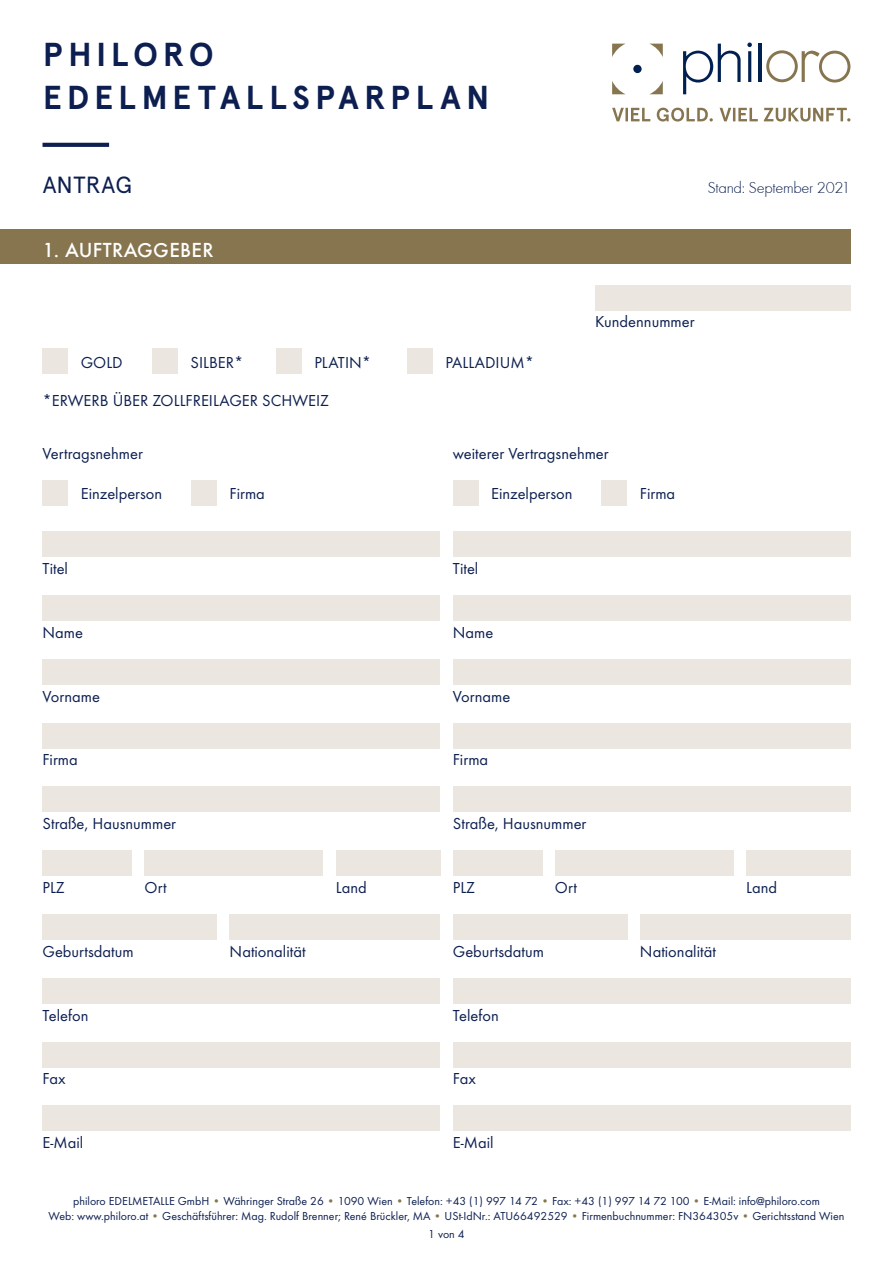
<style>
.page{position:relative;width:893px;height:1263px;background:#fff}
.page>*{position:absolute;margin:0;border:0;box-sizing:border-box;transform-origin:0 0}
.t1{font:700 33.15px/42.9px "Apercu";letter-spacing:.15em;color:#0c1f50}
.t2{font:23.4px "Apercu";letter-spacing:.015em;color:#0c1f50}
.t3{font:500 21px "Futura T";letter-spacing:.02em;color:#fff}
.t4{font:16.5px "Futura TOT Boo";color:#0c1f50}
.t5{font:16.5px "Futura T Ligh";letter-spacing:-.02em;color:#0c1f50}
.t6{font:12px/15px "Futura TOT Boo";color:#0c1f50;text-align:center}
.s1{color:#86754f}
</style>
<div class="page">
<svg style="left:683px;top:44px;width:58px;height:50px"></svg>
<svg style="left:747px;top:43px;width:5px;height:39px"></svg>
<hr style="left:759px;top:44px;width:3px;height:38px;background:#002052">
<div style="left:633px;top:65px;width:9px;height:8px;background:#002052;border-radius:50%"></div>
<svg style="left:766px;top:50px;width:84px;height:33px"></svg>
<svg style="left:612px;top:44px;width:13px;height:13px"></svg>
<svg style="left:650px;top:44px;width:13px;height:13px"></svg>
<svg style="left:612px;top:81px;width:13px;height:13px"></svg>
<svg style="left:650px;top:81px;width:13px;height:13px"></svg>
<svg style="left:612px;top:108px;width:238px;height:14px"></svg>
<div style="left:0;top:230px;width:850px;height:34px;background:#86754f"></div>
<div style="left:595px;top:285px;width:255px;height:25px;background:#ebe7e0"></div>
<div style="left:43px;top:595px;width:397px;height:26px;background:#ebe7e0"></div>
<div style="left:43px;top:531px;width:397px;height:26px;background:#ebe7e0"></div>
<div style="left:453px;top:595px;width:397px;height:26px;background:#ebe7e0"></div>
<div style="left:453px;top:531px;width:397px;height:26px;background:#ebe7e0"></div>
<div style="left:43px;top:659px;width:397px;height:26px;background:#ebe7e0"></div>
<div style="left:453px;top:659px;width:397px;height:26px;background:#ebe7e0"></div>
<div style="left:43px;top:787px;width:397px;height:25px;background:#ebe7e0"></div>
<div style="left:453px;top:787px;width:397px;height:25px;background:#ebe7e0"></div>
<div style="left:43px;top:850px;width:89px;height:26px;background:#ebe7e0"></div>
<div style="left:145px;top:850px;width:178px;height:26px;background:#ebe7e0"></div>
<div style="left:336px;top:850px;width:104px;height:26px;background:#ebe7e0"></div>
<div style="left:453px;top:850px;width:89px;height:26px;background:#ebe7e0"></div>
<div style="left:555px;top:850px;width:178px;height:26px;background:#ebe7e0"></div>
<div style="left:746px;top:850px;width:104px;height:26px;background:#ebe7e0"></div>
<div style="left:43px;top:978px;width:397px;height:25px;background:#ebe7e0"></div>
<div style="left:453px;top:978px;width:397px;height:25px;background:#ebe7e0"></div>
<div style="left:43px;top:1042px;width:397px;height:25px;background:#ebe7e0"></div>
<div style="left:453px;top:1042px;width:397px;height:25px;background:#ebe7e0"></div>
<div style="left:43px;top:1106px;width:397px;height:25px;background:#ebe7e0"></div>
<div style="left:453px;top:1106px;width:397px;height:25px;background:#ebe7e0"></div>
<div style="left:43px;top:349px;width:25px;height:25px;background:#ebe7e0"></div>
<div style="left:152px;top:349px;width:26px;height:25px;background:#ebe7e0"></div>
<div style="left:276px;top:349px;width:26px;height:25px;background:#ebe7e0"></div>
<div style="left:407px;top:349px;width:26px;height:25px;background:#ebe7e0"></div>
<div style="left:43px;top:480px;width:25px;height:26px;background:#ebe7e0"></div>
<div style="left:191px;top:480px;width:26px;height:26px;background:#ebe7e0"></div>
<div style="left:453px;top:480px;width:25px;height:26px;background:#ebe7e0"></div>
<div style="left:602px;top:480px;width:25px;height:26px;background:#ebe7e0"></div>
<div style="left:43px;top:723px;width:397px;height:25px;background:#ebe7e0"></div>
<div style="left:453px;top:723px;width:397px;height:25px;background:#ebe7e0"></div>
<div style="left:230px;top:914px;width:210px;height:26px;background:#ebe7e0"></div>
<div style="left:43px;top:914px;width:174px;height:26px;background:#ebe7e0"></div>
<div style="left:640px;top:914px;width:210px;height:26px;background:#ebe7e0"></div>
<div style="left:453px;top:914px;width:174px;height:26px;background:#ebe7e0"></div>
<svg style="left:43px;top:143px;width:66px;height:4px"></svg>
<h1 class="t1" style="left:43px;top:33px;width:448px">PHILORO<br>EDELMETALLSPARPLAN</h1>
<h2 class="t2" style="left:43px;top:171px;width:91px">ANTRAG</h2>
<p class="t3" style="left:43px;top:237px;width:173px">1. AUFTRAGGEBER</p>
<p class="t5" style="left:707px;top:179px;width:145px">Stand: September 2021</p>
<p class="t4" style="left:81px;top:352px;width:43px">GOLD</p>
<p class="t4" style="left:191px;top:352px;width:54px">SILBER*</p>
<p class="t4" style="left:314px;top:352px;width:58px">PLATIN*</p>
<p class="t4" style="left:445px;top:352px;width:90px">PALLADIUM*</p>
<p class="t4" style="left:43px;top:391px;width:288px">*ERWERB ÜBER ZOLLFREILAGER SCHWEIZ</p>
<p class="t4" style="left:595px;top:312px;width:101px">Kundennummer</p>
<p class="t4" style="left:43px;top:444px;width:102px">Vertragsnehmer</p>
<p class="t4" style="left:453px;top:444px;width:157px">weiterer Vertragsnehmer</p>
<p class="t4" style="left:81px;top:484px;width:83px">Einzelperson</p>
<p class="t4" style="left:230px;top:484px;width:37px">Firma</p>
<p class="t4" style="left:491px;top:484px;width:83px">Einzelperson</p>
<p class="t4" style="left:640px;top:484px;width:37px">Firma</p>
<p class="t4" style="left:43px;top:559px;width:27px">Titel</p>
<p class="t4" style="left:43px;top:622px;width:42px">Name</p>
<p class="t4" style="left:453px;top:559px;width:27px">Titel</p>
<p class="t4" style="left:453px;top:622px;width:42px">Name</p>
<p class="t4" style="left:43px;top:686px;width:59px">Vorname</p>
<p class="t4" style="left:453px;top:686px;width:59px">Vorname</p>
<p class="t4" style="left:43px;top:750px;width:37px">Firma</p>
<p class="t4" style="left:453px;top:750px;width:37px">Firma</p>
<p class="t4" style="left:43px;top:814px;width:135px">Straße, Hausnummer</p>
<p class="t4" style="left:453px;top:814px;width:135px">Straße, Hausnummer</p>
<p class="t4" style="left:43px;top:878px;width:24px">PLZ</p>
<p class="t4" style="left:145px;top:878px;width:23px">Ort</p>
<p class="t4" style="left:336px;top:878px;width:32px">Land</p>
<p class="t4" style="left:453px;top:878px;width:24px">PLZ</p>
<p class="t4" style="left:555px;top:878px;width:23px">Ort</p>
<p class="t4" style="left:746px;top:878px;width:32px">Land</p>
<p class="t4" style="left:43px;top:941px;width:93px">Geburtsdatum</p>
<p class="t4" style="left:230px;top:941px;width:77px">Nationalität</p>
<p class="t4" style="left:453px;top:941px;width:93px">Geburtsdatum</p>
<p class="t4" style="left:640px;top:941px;width:77px">Nationalität</p>
<p class="t4" style="left:43px;top:1005px;width:47px">Telefon</p>
<p class="t4" style="left:453px;top:1005px;width:47px">Telefon</p>
<p class="t4" style="left:43px;top:1069px;width:25px">Fax</p>
<p class="t4" style="left:453px;top:1069px;width:25px">Fax</p>
<p class="t4" style="left:43px;top:1133px;width:42px">E-Mail</p>
<p class="t4" style="left:453px;top:1133px;width:42px">E-Mail</p>
<p class="t6" style="left:48px;top:1194px;width:797px">philoro EDELMETALLE GmbH <span class="s1">•</span> Währinger Straße 26 <span class="s1">•</span> 1090 Wien <span class="s1">•</span> Telefon: +43 (1) 997 14 72 <span class="s1">•</span> Fax: +43 (1) 997 14 72 100 <span class="s1">•</span> E-Mail: info@philoro.com<br>Web: www.philoro.at <span class="s1">•</span> Geschäftsführer: Mag. Rudolf Brenner; René Brückler, MA <span class="s1">•</span> USt-IdNr.: ATU66492529 <span class="s1">•</span> Firmenbuchnummer: FN364305v <span class="s1">•</span> Gerichtsstand Wien</p>
<p class="t6" style="left:428px;top:1226px;width:38px">1 von 4</p>
</div>
